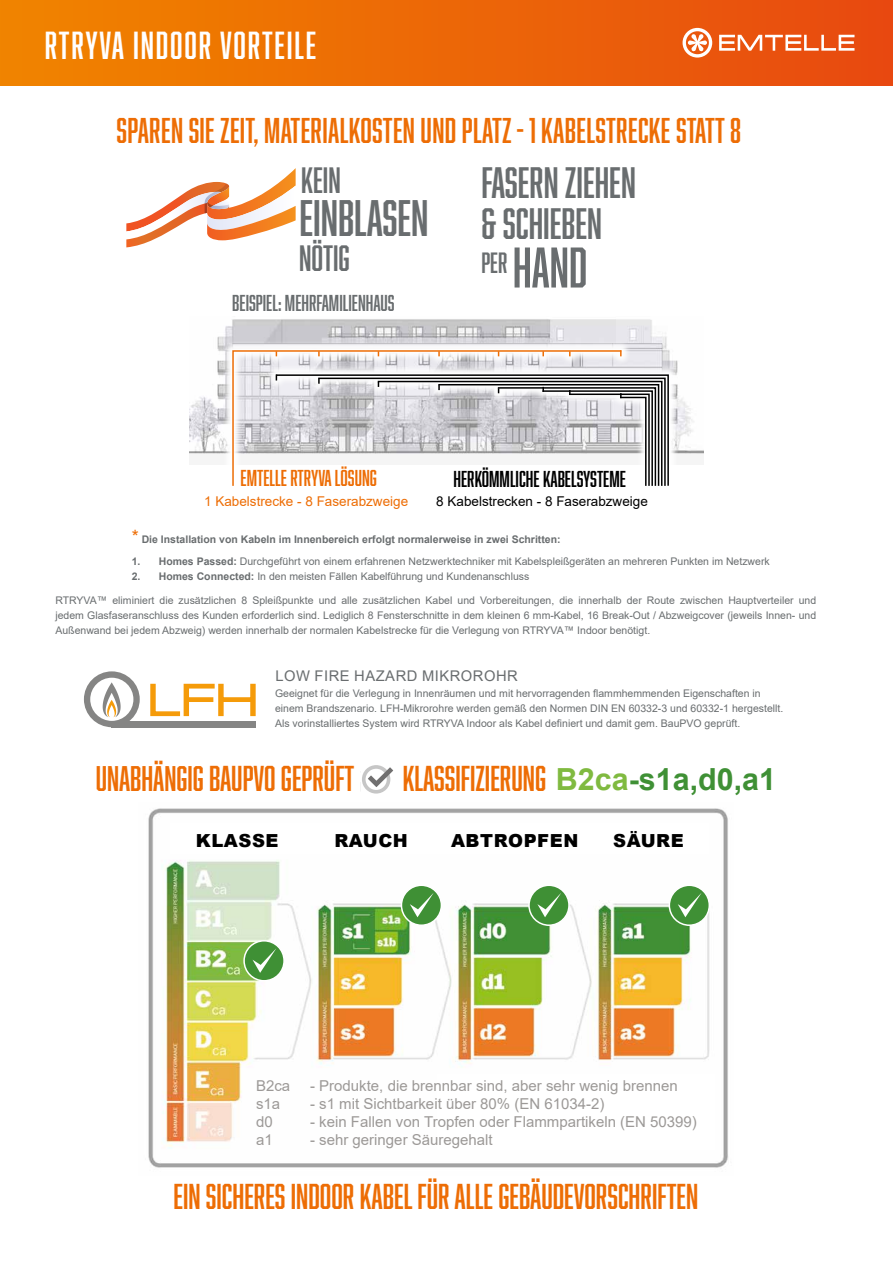
<style>
.page{position:relative;width:893px;height:1263px;background:#fff}
.page>*{position:absolute;margin:0;border:0;box-sizing:border-box;transform-origin:0 0}
.t1{font:52.65px "Abolition";color:#696d6f}
.t2{font:47.25px "Abolition";color:#696d6f}
.t3{font:40.5px/40.5px "Abolition";color:#696d6f}
.t4{font:36px "Abolition";letter-spacing:.05em;color:#fff}
.t5{font:33.75px "Abolition";color:#696d6f}
.t6{font:33.15px "Abolition";color:#ed6d05}
.t7{font:33px "Abolition";letter-spacing:.01em;color:#ed6d05}
.t8{font:27px "Abolition";color:#696d6f}
.t9{font:21.15px "Abolition";color:#696d6f}
.t10{font:21.15px "Abolition";color:#000}
.t11{font:21.15px "Abolition";color:#ed6d05}
.t12{font:900 18px "Arial";letter-spacing:.03em;color:#000}
.t13{font:15px "Arial";color:#9c9997}
.t14{font:14.7px "Arial";letter-spacing:.035em;color:#696d6f}
.t15{font:13.5px "Arial";color:#000}
.t16{font:13.5px "Arial";color:#ed6d05}
.t17{font:10.5px/15px "Arial";color:#696d6f}
.t18{font:700 10.5px "Arial";color:#696d6f}
.s1{font-weight:400;font-size:18px;color:#ed6d05}
.s2{font-weight:700}
.s3{font-size:32.85px}
.s4{font-family:"Arial";font-weight:700;font-size:30.45px;color:#80ba40}
.s5{font-family:"Arial";font-weight:700;font-size:30.45px;color:#3f9035}
</style>
<div class="page">
<div style="left:0;top:0;width:893px;height:85px;background:linear-gradient(to right,#f08500,#e84a11)"></div>
<img style="left:189px;top:319px;width:515px;height:135px">
<svg style="left:683px;top:28px;width:29px;height:30px"></svg>
<svg style="left:719px;top:35px;width:135px;height:16px"></svg>
<svg style="left:126px;top:168px;width:170px;height:79px"></svg>
<div style="left:112px;top:721px;width:144px;height:6px;background:#858584"></div>
<svg style="left:150px;top:683px;width:106px;height:34px"></svg>
<svg style="left:84px;top:671px;width:56px;height:56px"></svg>
<svg style="left:222px;top:340px;width:409px;height:114px"></svg>
<svg style="left:232px;top:349px;width:391px;height:137px"></svg>
<svg style="left:620px;top:350px;width:2px;height:6px"></svg>
<svg style="left:266px;top:365px;width:413px;height:121px"></svg>
<svg style="left:275px;top:374px;width:395px;height:112px"></svg>
<svg style="left:362px;top:765px;width:31px;height:28px"></svg>
<img style="left:148px;top:808px;width:580px;height:360px">
<div style="left:437px;top:1074px;width:277px;height:75px;background:#fff"></div>
<div style="left:401px;top:885px;width:40px;height:40px;background:#3f9035;border-radius:50%"></div>
<div style="left:401px;top:884px;width:41px;height:42px;border:2px solid #fff;border-radius:50%"></div>
<svg style="left:410px;top:893px;width:24px;height:24px"></svg>
<div style="left:244px;top:941px;width:40px;height:40px;background:#3f9035;border-radius:50%"></div>
<div style="left:243px;top:940px;width:42px;height:41px;border:2px solid #fff;border-radius:50%"></div>
<svg style="left:252px;top:949px;width:24px;height:24px"></svg>
<div style="left:529px;top:885px;width:40px;height:40px;background:#3f9035;border-radius:50%"></div>
<div style="left:528px;top:884px;width:42px;height:42px;border:2px solid #fff;border-radius:50%"></div>
<svg style="left:537px;top:893px;width:24px;height:24px"></svg>
<div style="left:669px;top:885px;width:40px;height:40px;background:#3f9035;border-radius:50%"></div>
<div style="left:669px;top:884px;width:41px;height:42px;border:2px solid #fff;border-radius:50%"></div>
<svg style="left:678px;top:893px;width:24px;height:24px"></svg>
<div style="left:170px;top:824px;width:538px;height:30px;background:#fff"></div>
<h3 class="t4" style="left:45px;top:24px;width:273px">RTRYVA INDOOR VORTEILE</h3>
<h3 class="t7" style="left:116px;top:111px;width:626px">SPAREN SIE ZEIT, MATERIALKOSTEN UND PLATZ - 1 KABELSTRECKE STATT 8</h3>
<h3 class="t5" style="left:301px;top:161px;width:41px">KEIN</h3>
<h2 class="t2" style="left:299px;top:191px;width:131px">EINBLASEN</h2>
<h3 class="t5" style="left:299px;top:239px;width:52px">NÖTIG</h3>
<h3 class="t9" style="left:232px;top:291px;width:164px">BEISPIEL: MEHRFAMILIENHAUS</h3>
<h3 class="t3" style="left:481px;top:162px;width:156px">FASERN ZIEHEN &amp; SCHIEBEN</h3>
<h3 class="t8" style="left:481px;top:247px;width:28px">PER</h3>
<h1 class="t1" style="left:513px;top:237px;width:76px">HAND</h1>
<h3 class="t11" style="left:241px;top:465px;width:138px">EMTELLE RTRYVA LÖSUNG</h3>
<h3 class="t10" style="left:453px;top:467px;width:174px">HERKÖMMLICHE KABELSYSTEME</h3>
<p class="t16" style="left:204px;top:491px;width:206px">1 Kabelstrecke - 8 Faserabzweige</p>
<p class="t15" style="left:436px;top:491px;width:213px">8 Kabelstrecken - 8 Faserabzweige</p>
<p class="t18" style="left:132px;top:532px;width:430px"><span class="s1">*</span> Die Installation von Kabeln im Innenbereich erfolgt normalerweise in zwei Schritten:</p>
<p class="t17" style="left:132px;top:554px;width:639px"><span class="s2">1. Homes Passed:</span> Durchgeführt von einem erfahrenen Netzwerktechniker mit Kabelspleißgeräten an mehreren Punkten im Netzwerk</p>
<p class="t17" style="left:132px;top:569px;width:399px"><span class="s2">2. Homes Connected:</span> In den meisten Fällen Kabelführung und Kundenanschluss</p>
<p class="t17" style="left:55px;top:592px;width:762px;text-align:justify">RTRYVA™ eliminiert die zusätzlichen 8 Spleißpunkte und alle zusätzlichen Kabel und Vorbereitungen, die innerhalb der Route zwischen Hauptverteiler und jedem Glasfaseranschluss des Kunden erforderlich sind. Lediglich 8 Fensterschnitte in dem kleinen 6 mm-Kabel, 16 Break-Out / Abzweigcover (jeweils Innen- und Außenwand bei jedem Abzweig) werden innerhalb der normalen Kabelstrecke für die Verlegung von RTRYVA™ Indoor benötigt.</p>
<h3 class="t14" style="left:275px;top:666px;width:244px">LOW FIRE HAZARD MIKROROHR</h3>
<p class="t17" style="left:275px;top:685px;width:510px">Geeignet für die Verlegung in Innenräumen und mit hervorragenden flammhemmenden Eigenschaften in einem Brandszenario. LFH-Mikrorohre werden gemäß den Normen DIN EN 60332-3 und 60332-1 hergestellt.<br>Als vorinstalliertes System wird RTRYVA Indoor als Kabel definiert und damit gem. BauPVO geprüft.</p>
<h3 class="t6" style="left:96px;top:759px;width:260px"><span class="s3">UNABHÄNGIG</span> BAUPVO GEPRÜFT</h3>
<h3 class="t6" style="left:403px;top:759px;width:375px">KLASSIFIZIERUNG <span class="s4">B2ca</span><span class="s5">-s1a,d0,a1</span></h3>
<h3 class="t12" style="left:196px;top:827px;width:84px">KLASSE</h3>
<h3 class="t12" style="left:334px;top:827px;width:75px">RAUCH</h3>
<h3 class="t12" style="left:451px;top:827px;width:129px">ABTROPFEN</h3>
<h3 class="t12" style="left:613px;top:827px;width:72px">SÄURE</h3>
<h3 class="t13" style="left:256px;top:1075px;width:36px">B2ca</h3>
<h3 class="t13" style="left:310px;top:1075px;width:369px">- Produkte, die brennbar sind, aber sehr wenig brennen</h3>
<h3 class="t13" style="left:256px;top:1093px;width:26px">s1a</h3>
<h3 class="t13" style="left:310px;top:1093px;width:296px">- s1 mit Sichtbarkeit über 80% (EN 61034-2)</h3>
<h3 class="t13" style="left:256px;top:1111px;width:18px">d0</h3>
<h3 class="t13" style="left:310px;top:1111px;width:388px">- kein Fallen von Tropfen oder Flammpartikeln (EN 50399)</h3>
<h3 class="t13" style="left:256px;top:1129px;width:18px">a1</h3>
<h3 class="t13" style="left:310px;top:1129px;width:184px">- sehr geringer Säuregehalt</h3>
<h3 class="t6" style="left:173px;top:1177px;width:526px">EIN SICHERES INDOOR KABEL FÜR ALLE GEBÄUDEVORSCHRIFTEN</h3>
</div>
